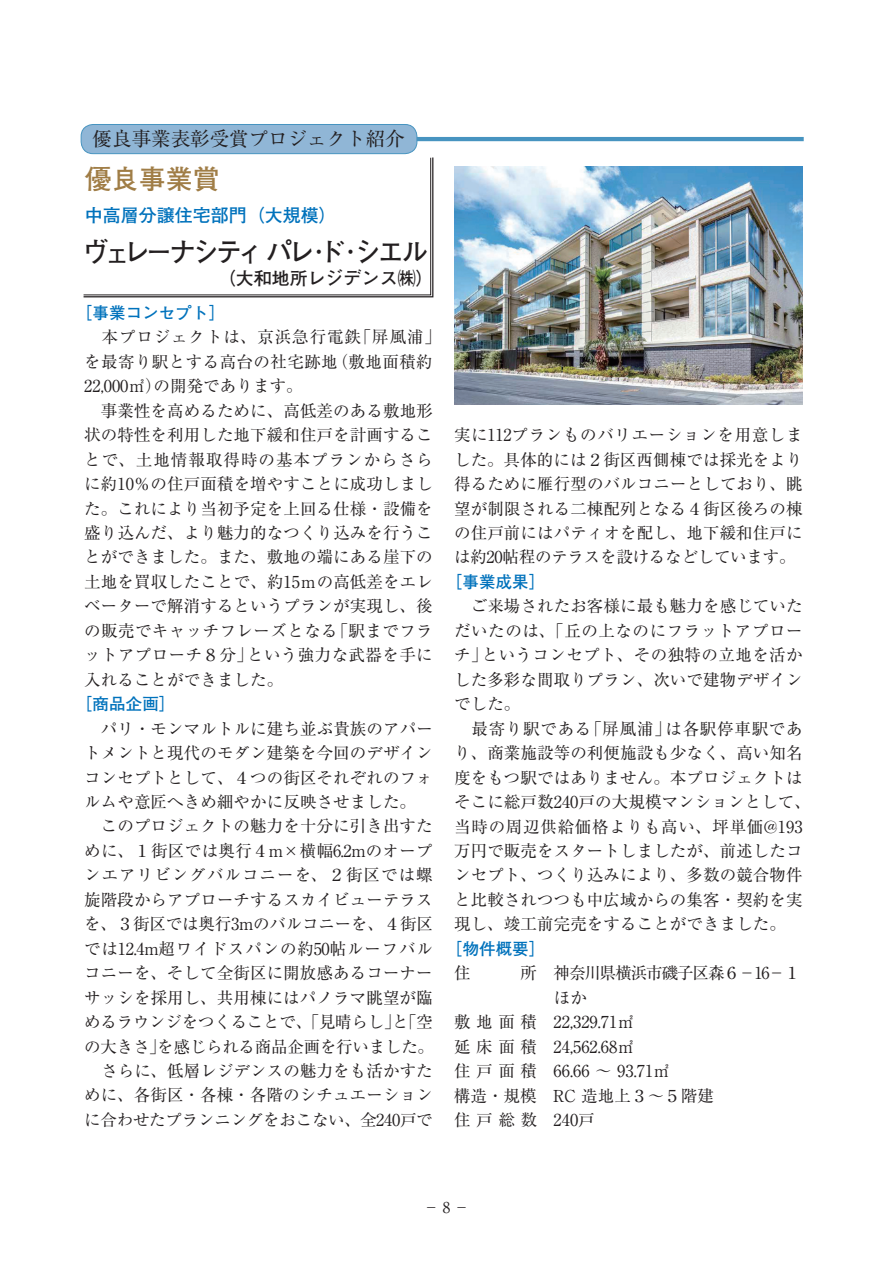
<style>
.page{position:relative;width:893px;height:1263px;background:#fff}
.page>*{position:absolute;margin:0;border:0;box-sizing:border-box;transform-origin:0 0}
.t1{font:700 27px "Futo Go B101 Pro";letter-spacing:-.13em;color:#231f20;scale:.96 1}
.t2{font:700 27px "Futo Go B101 Pro";color:#a07d46}
.t3{font:19.5px "Ryumin Pro";color:#231f20}
.t4{font:700 18px "Futo Go B101 Pro";color:#0072bc}
.t5{font:700 18px "Futo Go B101 Pro";color:#231f20}
.t6{font:16.5px/24.5px "Ryumin Pro";letter-spacing:.005em;color:#231f20}
.t7{font:700 16.5px "Futo Go B101 Pro";letter-spacing:.005em;color:#0072bc}
.t8{font:16.5px "Ryumin Pro";letter-spacing:-.065em;color:#231f20}
.t9{font:15px "Ryumin Pro";color:#231f20}
</style>
<div class="page">
<hr style="left:107px;top:137px;width:697px;height:4px;background:#4794c0">
<div style="left:81px;top:124px;width:336px;height:30px;background:#90b6d6;border-radius:12px"></div>
<div style="left:81px;top:124px;width:336px;height:30px;border:1px solid #4794c0;border-radius:12px"></div>
<svg style="left:83px;top:157px;width:351px;height:141px"></svg>
<img style="left:455px;top:166px;width:348px;height:239px">
<p class="t3" style="left:93px;top:124px;width:313px">優良事業表彰受賞プロジェクト紹介</p>
<h1 class="t2" style="left:85px;top:157px;width:137px">優良事業賞</h1>
<p class="t4" style="left:85px;top:200px;width:254px">中高層分譲住宅部門（大規模）</p>
<h1 class="t1" style="left:83px;top:230px;width:361px">ヴェレーナシティ パレ･ド･シエル</h1>
<p class="t5" style="left:218px;top:264px;width:217px">（大和地所レジデンス㈱）</p>
<p class="t7" style="left:76px;top:299px;width:151px">［事業コンセプト］</p>
<p class="t6" style="left:84px;top:324px;width:358px;text-indent:17px">本プロジェクトは、京浜急行電鉄「屏風浦」を最寄り駅とする高台の社宅跡地（敷地面積約<br>22,000㎡）の開発であります。<br>　事業性を高めるために、高低差のある敷地形状の特性を利用した地下緩和住戸を計画することで、土地情報取得時の基本プランからさらに約10％の住戸面積を増やすことに成功しました。これにより当初予定を上回る仕様・設備を盛り込んだ、より魅力的なつくり込みを行うことができました。また、敷地の端にある崖下の土地を買収したことで、約15ｍの高低差をエレベーターで解消するというプランが実現し、後の販売でキャッチフレーズとなる「駅までフラットアプローチ８分」という強力な武器を手に入れることができました。</p>
<p class="t7" style="left:76px;top:691px;width:101px">［商品企画］</p>
<p class="t6" style="left:84px;top:715px;width:351px;text-indent:17px">パリ・モンマルトルに建ち並ぶ貴族のアパートメントと現代のモダン建築を今回のデザインコンセプトとして、４つの街区それぞれのフォルムや意匠へきめ細やかに反映させました。　このプロジェクトの魅力を十分に引き出すために、１街区では奥行４m×横幅6.2mのオープンエアリビングバルコニーを、２街区では螺旋階段からアプローチするスカイビューテラスを、３街区では奥行3mのバルコニーを、４街区では12.4m超ワイドスパンの約50帖ルーフバルコニーを、そして全街区に開放感あるコーナーサッシを採用し、共用棟にはパノラマ眺望が臨めるラウンジをつくることで、「見晴らし」と「空の大きさ」を感じられる商品企画を行いました。　さらに、低層レジデンスの魅力をも活かすために、各街区・各棟・各階のシチュエーションに合わせたプランニングをおこない、全240戸で</p>
<p class="t6" style="left:454px;top:422px;width:350px;text-align:justify">実に112プランものバリエーションを用意しました。具体的には２街区西側棟では採光をより得るために雁行型のバルコニーとしており、眺望が制限される二棟配列となる４街区後ろの棟の住戸前にはパティオを配し、地下緩和住戸には約20帖程のテラスを設けるなどしています。</p>
<p class="t7" style="left:446px;top:568px;width:101px">［事業成果］</p>
<p class="t6" style="left:454px;top:593px;width:358px">　ご来場されたお客様に最も魅力を感じていただいたのは、「丘の上なのにフラットアプローチ」というコンセプト、その独特の立地を活かした多彩な間取りプラン、次いで建物デザインでした。<br>　最寄り駅である「屏風浦」は各駅停車駅であり、商業施設等の利便施設も少なく、高い知名度をもつ駅ではありません。本プロジェクトはそこに総戸数240戸の大規模マンションとして、当時の周辺供給価格よりも高い、坪単価@193万円で販売をスタートしましたが、前述したコンセプト、つくり込みにより、多数の競合物件と比較されつつも中広域からの集客・契約を実現し、竣工前完売をすることができました。</p>
<p class="t7" style="left:446px;top:935px;width:101px">［物件概要］</p>
<p class="t6" style="left:454px;top:960px;width:18px">住</p>
<p class="t8" style="left:521px;top:960px;width:281px">所 神奈川県横浜市磯子区森６−16−１</p>
<p class="t6" style="left:454px;top:1009px;width:261px">敷地面積 22,329.71㎡<br>延床面積 24,562.68㎡<br>住戸面積 66.66 ～ 93.71㎡<br>構造・規模　RC 造地上３～５階建住戸総数 240戸</p>
<p class="t9" style="left:424px;top:1196px;width:46px">−8−</p>
</div>
